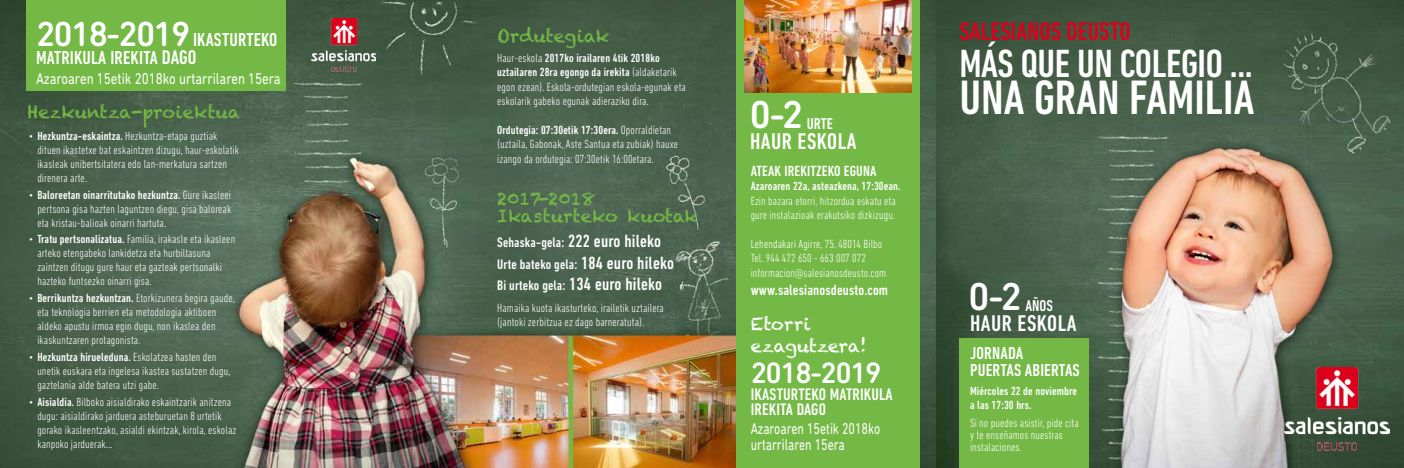
<style>
.page{position:relative;width:1404px;height:468px;background:#fff}
.page>*{position:absolute;margin:0;border:0;box-sizing:border-box;transform-origin:0 0}
.t1{font:500 condensed 49.1px "DIN Next LT Pro";color:#fff}
.t2{font:500 condensed 40px "DIN Next LT Pro";letter-spacing:-.01em;color:#fff}
.t3{font:500 39.5px "DIN Next Rounded LT Pro";color:#fff}
.t4{font:500 29.9px "DIN Next Rounded LT Pro";letter-spacing:-.05em;color:#fff}
.t5{font:500 condensed 26px "DIN Next LT Pro";color:#db001c}
.t6{font:500 condensed 23.1px "DIN Next LT Pro";letter-spacing:.025em;color:#fff}
.t7{font:500 condensed 20.1px "DIN Next LT Pro";color:#fff}
.t8{font:500 condensed 19px/18px "DIN Next LT Pro";color:#fff}
.t9{font:17.8px/17px "Chalkduster";color:#74b945}
.t10{font:17.8px/21.3px "Chalkduster";color:#fff}
.t11{font:500 condensed 17.7px/16.4px "DIN Next LT Pro";letter-spacing:.01em;color:#fff}
.t12{font:500 condensed 17px "DIN Next LT Pro";color:#fff}
.t13{font:16px/16px "DIN Next Rounded LT Pro";color:#fff;scale:.75 1}
.t14{font:16px "DIN Next Rounded LT Pro";color:#fff;scale:.81 1}
.t15{font:500 condensed 16px "DIN Next LT Pro";color:#fff}
.t16{font:500 condensed 15px "DIN Next LT Pro";letter-spacing:.01em;color:#fff}
.t17{font:500 condensed 14px/21.6px "DIN Next LT Pro";letter-spacing:.01em;color:#fff}
.t18{font:300 condensed 12px/14px "DIN Next LT Pro";letter-spacing:.01em;color:#fff}
.t19{font:500 condensed 12px/14.4px "DIN Next LT Pro";letter-spacing:.01em;color:#fff}
.s1{font-family:"DIN Next Rounded LT Pro";font-stretch:normal;font-size:35.3px}
.s2{font-weight:500}
.s3{font-size:18px}
</style>
<div class="page">
<img style="left:0;top:0;width:1403px;height:468px">
<div style="left:959px;top:338px;width:129px;height:130px;background:#74b945"></div>
<img style="left:1284px;top:367px;width:104px;height:83px">
<div style="left:736px;top:0;width:183px;height:468px;background:#74b945"></div>
<img style="left:311px;top:19px;width:65px;height:52px">
<img style="left:744px;top:0;width:167px;height:92px">
<div style="left:26px;top:0;width:259px;height:90px;background:#74b945"></div>
<h3 class="t8" style="left:36px;top:30px;width:166px"><span class="s1">2018-2019</span> ikasturteko matrikula</h3>
<h3 class="t8" style="left:110px;top:48px;width:8px">irekita</h3>
<h3 class="t7" style="left:162px;top:45px;width:10px">dago</h3>
<h3 class="t14" style="left:36px;top:69px;width:303px">Azaroaren 15etik 2018ko urtarrilaren 15era</h3>
<h3 class="t9" style="left:27px;top:103px;width:214px">Hezkuntza-proiektua</h3>
<p class="t18" style="left:37px;top:128px;width:203px;text-indent:-9px">• <span class="s2">Hezkuntza-eskaintza.</span> Hezkuntza-etapa guztiak dituen ikastetxe bat eskaintzen dizugu, haur-eskolatik ikasleak unibertsitatera edo lan-merkatura sartzen direnera arte.</p>
<p class="t18" style="left:37px;top:187px;width:195px;text-align:justify;text-indent:-9px">• <span class="s2">Baloreetan oinarritutako hezkuntza.</span> Gure ikasleei pertsona gisa hazten laguntzen diegu, gisa baloreak eta kristau-balioak oinarri hartuta.</p>
<p class="t18" style="left:37px;top:232px;width:199px;text-indent:-9px">• <span class="s2">Tratu pertsonalizatua.</span> Familia, irakasle eta ikasleen arteko etengabeko lankidetza eta hurbiltasuna zaintzen ditugu gure haur eta gazteak pertsonalki hazteko funtsezko oinarri gisa.</p>
<p class="t18" style="left:37px;top:291px;width:199px;text-indent:-9px">• <span class="s2">Berrikuntza hezkuntzan.</span> Etorkizunera begira gaude, eta teknologia berrien eta metodologia aktiboen aldeko apustu irmoa egin dugu, non ikaslea den ikaskuntzaren protagonista.</p>
<p class="t18" style="left:37px;top:350px;width:194px;text-indent:-9px">• <span class="s2">Hezkuntza hirueleduna.</span> Eskolatzea hasten den unetik euskara eta ingelesa ikastea sustatzen dugu, gaztelania alde batera utzi gabe.</p>
<p class="t18" style="left:37px;top:395px;width:200px;text-indent:-9px">• <span class="s2">Aisialdia.</span> Bilboko aisialdirako eskaintzarik anitzena dugu: aisialdirako jarduera asteburuetan 8 urtetik gorako ikasleentzako, asialdi ekintzak, kirola, eskolaz kanpoko jarduerak...</p>
<h3 class="t9" style="left:497px;top:27px;width:113px">Ordutegiak</h3>
<p class="t18" style="left:497px;top:51px;width:190px;line-height:14.4px">Haur-eskola <span class="s2">2017ko irailaren 4tik 2018ko uztailaren 28ra egongo da irekita</span> (aldaketarik egon ezean). Eskola-ordutegian eskola-egunak eta eskolarik gabeko egunak adieraziko dira.</p>
<p class="t18" style="left:497px;top:123px;width:182px;line-height:14.4px"><span class="s2">Ordutegia: 07:30etik 17:30era.</span> Oporraldietan (uztaila, Gabonak, Aste Santua eta zubiak) hauxe izango da ordutegia: 07:30etik 16:00etara.</p>
<h3 class="t9" style="left:497px;top:190px;width:202px">2017-2018<br>Ikasturteko kuotak</h3>
<p class="t17" style="left:497px;top:231px;width:178px">Sehaska-gela: <span class="s3">222 euro hileko<br></span>Urte bateko gela: <span class="s3">184 euro hileko<br></span>Bi urteko gela: <span class="s3">134 euro hileko</span></p>
<p class="t18" style="left:497px;top:300px;width:168px;line-height:14.4px">Hamaika kuota ikasturteko, irailetik uztailera (jantoki zerbitzua ez dago barneratuta).</p>
<h3 class="t3" style="left:749px;top:92px;width:55px">0-2</h3>
<h3 class="t6" style="left:750px;top:128px;width:108px">HAUR ESKOLA</h3>
<h3 class="t15" style="left:806px;top:115px;width:28px">URTE</h3>
<p class="t16" style="left:750px;top:162px;width:127px">ATEAK IREKITZEKO EGUNA</p>
<p class="t19" style="left:750px;top:179px;width:151px">Azaroaren 22a, asteazkena, 17:30ean.</p>
<p class="t18" style="left:750px;top:193px;width:146px;line-height:14.4px">Ezin bazara etorri, hitzordua eskatu eta gure instalazioak erakutsiko dizkizugu.</p>
<p class="t18" style="left:750px;top:236px;width:137px;line-height:14.4px">Lehendakari Agirre, 75. 48014 Bilbo<br>Tel. 944 472 650 - 663 007 072 informacion@salesianosdeusto.com</p>
<p class="t16" style="left:750px;top:281px;width:139px">www.salesianosdeusto.com</p>
<h3 class="t10" style="left:750px;top:313px;width:118px">Etorri ezagutzera!</h3>
<h3 class="t4" style="left:750px;top:355px;width:133px">2018-2019</h3>
<h3 class="t12" style="left:750px;top:385px;width:8px">ikasturteko</h3>
<h3 class="t12" style="left:829px;top:385px;width:8px">matrikula</h3>
<h3 class="t12" style="left:750px;top:400px;width:7px">irekita</h3>
<h3 class="t12" style="left:796px;top:400px;width:8px">dago</h3>
<h3 class="t13" style="left:750px;top:420px;width:174px">Azaroaren 15etik 2018ko urtarrilaren 15era</h3>
<h3 class="t5" style="left:959px;top:16px;width:173px">SALESIANOS DEUSTO</h3>
<h2 class="t2" style="left:959px;top:41px;width:295px">MÁS QUE UN COLEGIO ...</h2>
<h1 class="t1" style="left:959px;top:69px;width:296px">UNA GRAN FAMILIA</h1>
<h3 class="t3" style="left:968px;top:273px;width:55px">0-2</h3>
<h3 class="t6" style="left:969px;top:310px;width:108px">HAUR ESKOLA</h3>
<h3 class="t15" style="left:1025px;top:296px;width:29px">AÑOS</h3>
<h3 class="t11" style="left:969px;top:345px;width:111px">JORNADA<br>PUERTAS ABIERTAS</h3>
<p class="t19" style="left:969px;top:383px;width:109px">Miércoles 22 de noviembre a las 17:30 hrs.</p>
<p class="t18" style="left:969px;top:416px;width:110px;line-height:12px">Si no puedes asistir, pide cita y te enseñamos nuestras instalaciones.</p>
</div>
